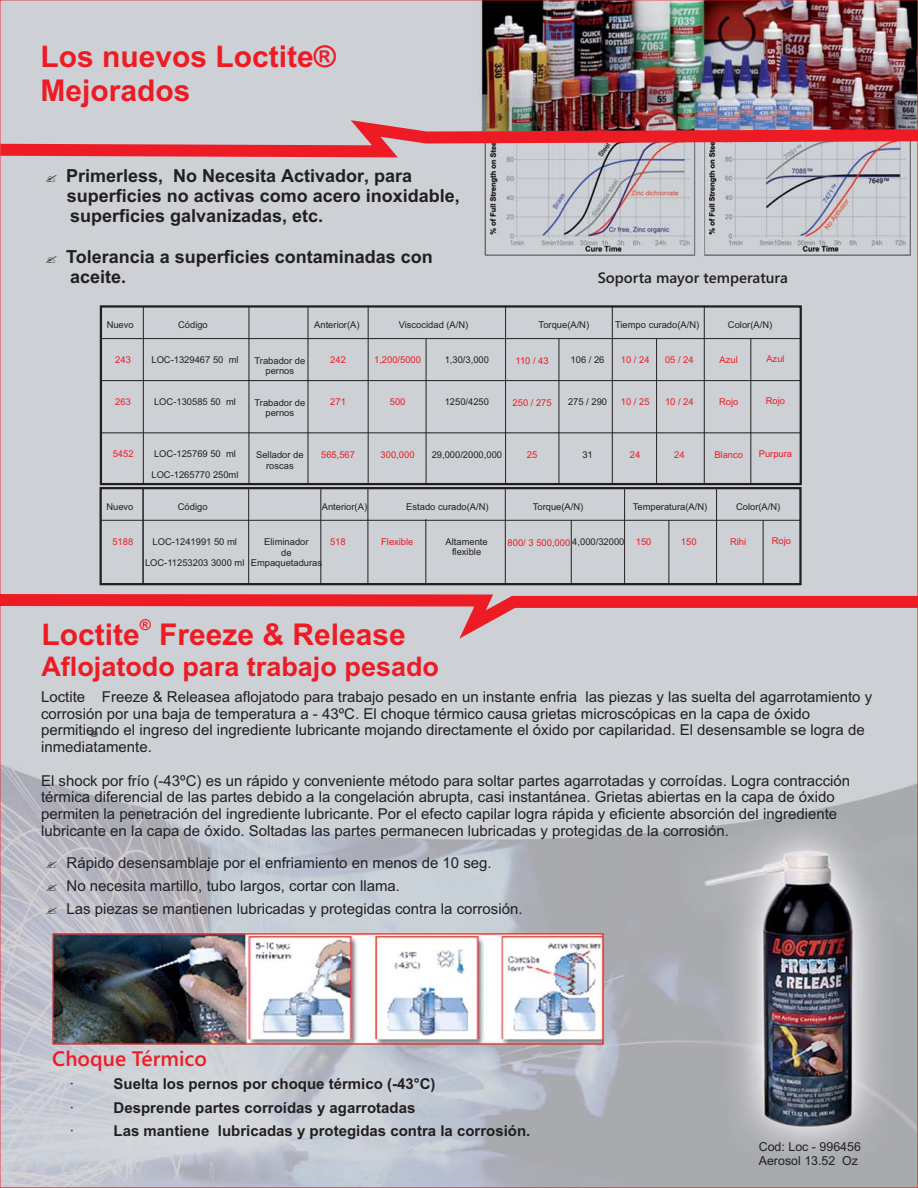
<style>
.page{position:relative;width:918px;height:1188px;background:#fff}
.page>*{position:absolute;margin:0;border:0;box-sizing:border-box;transform-origin:0 0}
.t1{font:700 30px/33.5px "Arial";color:#ed1c24}
.t2{font:700 27px "Arial";color:#ed1c24}
.t3{font:600 21px "Segoe UI";color:#ed1c24}
.t4{font:700 18px/20.1px "Arial";color:#231f20}
.t5{font:15px/16.8px "Arial";color:#231f20}
.t6{font:700 15px "Arial";color:#231f20}
.t7{font:600 15px "Segoe UI";color:#231f20}
.t8{font:700 15px "Arial";color:#ed1c24}
.t9{font:12.45px/14px "Arial";color:#231f20}
.t10{font:9.45px/10.5px "Arial";color:#231f20;text-align:center}
.t11{font:9.45px "Arial";color:#ed1c24}
.t12{font:700 8.25px "Arial";color:#231f20;scale:1.14 1}
.s1{color:#231f20}
</style>
<div class="page">
<img style="left:2px;top:2px;width:914px;height:1184px">
<img style="left:0;top:112px;width:918px;height:51px">
<div style="left:100px;top:305px;width:702px;height:180px;border:2px solid #231f20"></div>
<hr style="left:101px;top:338px;width:700px;height:1px;background:#231f20">
<hr style="left:101px;top:380px;width:700px;height:1px;background:#231f20">
<hr style="left:101px;top:432px;width:700px;height:1px;background:#231f20">
<hr style="left:143px;top:307px;width:1px;height:177px;background:#231f20">
<hr style="left:308px;top:307px;width:1px;height:177px;background:#231f20">
<hr style="left:249px;top:306px;width:1px;height:178px;background:#231f20">
<hr style="left:368px;top:306px;width:1px;height:177px;background:#231f20">
<hr style="left:426px;top:338px;width:1px;height:146px;background:#231f20">
<hr style="left:505px;top:306px;width:1px;height:178px;background:#231f20">
<hr style="left:559px;top:338px;width:1px;height:146px;background:#231f20">
<hr style="left:612px;top:306px;width:1px;height:178px;background:#231f20">
<hr style="left:656px;top:338px;width:1px;height:146px;background:#231f20">
<hr style="left:704px;top:306px;width:1px;height:178px;background:#231f20">
<hr style="left:750px;top:339px;width:1px;height:145px;background:#231f20">
<div style="left:100px;top:487px;width:702px;height:98px;border:2px solid #231f20"></div>
<hr style="left:101px;top:520px;width:700px;height:1px;background:#231f20">
<hr style="left:142px;top:488px;width:2px;height:97px;background:#231f20">
<hr style="left:320px;top:488px;width:1px;height:97px;background:#231f20">
<hr style="left:248px;top:488px;width:1px;height:97px;background:#231f20">
<hr style="left:367px;top:487px;width:1px;height:97px;background:#231f20">
<hr style="left:425px;top:519px;width:1px;height:66px;background:#231f20">
<hr style="left:505px;top:487px;width:1px;height:98px;background:#231f20">
<hr style="left:571px;top:520px;width:1px;height:64px;background:#231f20">
<hr style="left:624px;top:487px;width:1px;height:98px;background:#231f20">
<hr style="left:668px;top:520px;width:1px;height:65px;background:#231f20">
<hr style="left:716px;top:487px;width:1px;height:98px;background:#231f20">
<hr style="left:763px;top:520px;width:1px;height:65px;background:#231f20">
<svg style="left:0;top:588px;width:918px;height:65px;background:#d3acb2"></svg>
<svg style="left:46px;top:175px;width:11px;height:7px"></svg>
<svg style="left:46px;top:256px;width:11px;height:7px"></svg>
<svg style="left:46px;top:861px;width:11px;height:7px"></svg>
<svg style="left:46px;top:884px;width:11px;height:7px"></svg>
<svg style="left:46px;top:907px;width:11px;height:7px"></svg>
<h1 class="t1" style="left:40px;top:43px;width:297px">Los nuevos Loctite®<br>Mejorados</h1>
<p class="t4" style="left:66px;top:168px;width:348px">Primerless, No Necesita Activador, para</p>
<p class="t4" style="left:67px;top:188px;width:395px">superficies no activas como acero inoxidable, superficies galvanizadas, etc.</p>
<p class="t4" style="left:66px;top:248px;width:368px">Tolerancia a superficies contaminadas con aceite.</p>
<p class="t7" style="left:598px;top:269px;width:192px">Soporta mayor temperatura</p>
<p class="t10" style="left:107px;top:321px;width:29px">Nuevo</p>
<p class="t10" style="left:178px;top:321px;width:31px">Código</p>
<p class="t10" style="left:314px;top:321px;width:47px">Anterior(A)</p>
<p class="t10" style="left:399px;top:321px;width:71px">Viscocidad (A/N)</p>
<p class="t10" style="left:539px;top:321px;width:52px">Torque(A/N)</p>
<p class="t10" style="left:615px;top:321px;width:86px">Tiempo curado(A/N)</p>
<p class="t10" style="left:728px;top:321px;width:46px">Color(A/N)</p>
<p class="t11" style="left:115px;top:356px;width:17px">243</p>
<p class="t11" style="left:115px;top:398px;width:17px">263</p>
<p class="t11" style="left:766px;top:356px;width:20px">Azul</p>
<p class="t11" style="left:766px;top:398px;width:21px">Rojo</p>
<p class="t10" style="left:151px;top:355px;width:89px">LOC-1329467 50 ml</p>
<p class="t10" style="left:154px;top:397px;width:83px">LOC-130585 50 ml</p>
<p class="t11" style="left:374px;top:356px;width:48px">1,200/5000</p>
<p class="t11" style="left:390px;top:398px;width:17px">500</p>
<p class="t10" style="left:445px;top:356px;width:46px">1,30/3,000</p>
<p class="t10" style="left:445px;top:398px;width:46px">1250/4250</p>
<p class="t10" style="left:571px;top:356px;width:35px">106 / 26</p>
<p class="t10" style="left:568px;top:398px;width:41px">275 / 290</p>
<p class="t11" style="left:621px;top:356px;width:30px">10 / 24</p>
<p class="t11" style="left:621px;top:398px;width:30px">10 / 25</p>
<p class="t11" style="left:665px;top:356px;width:30px">05 / 24</p>
<p class="t11" style="left:665px;top:398px;width:30px">10 / 24</p>
<p class="t11" style="left:330px;top:356px;width:17px">242</p>
<p class="t11" style="left:330px;top:398px;width:17px">271</p>
<p class="t11" style="left:720px;top:356px;width:20px">Azul</p>
<p class="t11" style="left:719px;top:398px;width:21px">Rojo</p>
<p class="t10" style="left:255px;top:356px;width:52px">Trabador de pernos</p>
<p class="t10" style="left:255px;top:398px;width:52px">Trabador de pernos</p>
<p class="t10" style="left:256px;top:450px;width:49px">Sellador de roscas</p>
<p class="t11" style="left:516px;top:357px;width:35px">110 / 43</p>
<p class="t11" style="left:513px;top:399px;width:41px">250 / 275</p>
<p class="t11" style="left:759px;top:450px;width:35px">Purpura</p>
<p class="t10" style="left:154px;top:450px;width:83px">LOC-125769 50 ml</p>
<p class="t10" style="left:151px;top:471px;width:89px">LOC-1265770 250ml</p>
<p class="t11" style="left:113px;top:451px;width:22px">5452</p>
<p class="t10" style="left:432px;top:450px;width:72px">29,000/2000,000</p>
<p class="t11" style="left:321px;top:451px;width:35px">565,567</p>
<p class="t11" style="left:381px;top:451px;width:35px">300,000</p>
<p class="t10" style="left:582px;top:450px;width:12px">31</p>
<p class="t11" style="left:630px;top:451px;width:12px">24</p>
<p class="t11" style="left:674px;top:451px;width:12px">24</p>
<p class="t11" style="left:714px;top:451px;width:30px">Blanco</p>
<p class="t11" style="left:527px;top:452px;width:12px">25</p>
<p class="t10" style="left:106px;top:503px;width:29px">Nuevo</p>
<p class="t10" style="left:178px;top:503px;width:31px">Código</p>
<p class="t10" style="left:322px;top:503px;width:47px">Anterior(A)</p>
<p class="t10" style="left:406px;top:503px;width:84px">Estado curado(A/N)</p>
<p class="t10" style="left:533px;top:503px;width:52px">Torque(A/N)</p>
<p class="t10" style="left:633px;top:503px;width:76px">Temperatura(A/N)</p>
<p class="t10" style="left:736px;top:503px;width:46px">Color(A/N)</p>
<p class="t11" style="left:112px;top:538px;width:22px">5188</p>
<p class="t10" style="left:153px;top:537px;width:86px">LOC-1241991 50 ml</p>
<p class="t10" style="left:145px;top:558px;width:101px">LOC-11253203 3000 ml</p>
<p class="t10" style="left:251px;top:538px;width:73px">Eliminador<br>de<br>Empaquetaduras</p>
<p class="t11" style="left:330px;top:538px;width:17px">518</p>
<p class="t11" style="left:381px;top:538px;width:34px">Flexible</p>
<p class="t10" style="left:446px;top:537px;width:44px">Altamente flexible</p>
<p class="t11" style="left:508px;top:539px;width:145px">800/ 3 500,000 <span class="s1">4,000/32000</span> 150</p>
<p class="t11" style="left:681px;top:538px;width:17px">150</p>
<p class="t11" style="left:730px;top:538px;width:18px">Rihi</p>
<p class="t11" style="left:772px;top:537px;width:21px">Rojo</p>
<p class="t8" style="left:140px;top:620px;width:13px">®</p>
<h1 class="t1" style="left:41px;top:621px;width:366px">Loctite Freeze &amp; Release</h1>
<h2 class="t2" style="left:41px;top:657px;width:399px">Aflojatodo para trabajo pesado</h2>
<p class="t5" style="left:41px;top:690px;width:833px">Loctite Freeze &amp; Releasea aflojatodo para trabajo pesado en un instante enfria las piezas y las suelta del agarrotamiento y corrosión por una baja de temperatura a - 43ºC. El choque térmico causa grietas microscópicas en la capa de óxido permitiendo el ingreso del ingrediente lubricante mojando directamente el óxido por capilaridad. El desensamble se logra de inmediatamente.</p>
<p class="t5" style="left:41px;top:773px;width:811px">El shock por frío (-43ºC) es un rápido y conveniente método para soltar partes agarrotadas y corroídas. Logra contracción térmica diferencial de las partes debido a la congelación abrupta, casi instantánea. Grietas abiertas en la capa de óxido permiten la penetración del ingrediente lubricante. Por el efecto capilar logra rápida y eficiente absorción del ingrediente lubricante en la capa de óxido. Soltadas las partes permanecen lubricadas y protegidas de la corrosión.</p>
<p class="t12" style="left:91px;top:732px;width:8px">®</p>
<p class="t5" style="left:67px;top:853px;width:458px;line-height:23.1px">Rápido desensamblaje por el enfriamiento en menos de 10 seg.<br>No necesita martillo, tubo largos, cortar con llama.<br>Las piezas se mantienen lubricadas y protegidas contra la corrosión.</p>
<h3 class="t3" style="left:52px;top:1047px;width:156px">Choque Térmico</h3>
<p class="t5" style="left:70px;top:1077px;width:6px">·</p>
<p class="t6" style="left:114px;top:1078px;width:323px">Suelta los pernos por choque térmico (-43°C)</p>
<p class="t5" style="left:70px;top:1100px;width:6px">·</p>
<p class="t6" style="left:114px;top:1102px;width:303px">Desprende partes corroídas y agarrotadas</p>
<p class="t5" style="left:70px;top:1124px;width:6px">·</p>
<p class="t6" style="left:114px;top:1125px;width:418px">Las mantiene lubricadas y protegidas contra la corrosión.</p>
<p class="t9" style="left:759px;top:1141px;width:104px">Cod: Loc - 996456<br>Aerosol 13.52 Oz</p>
</div>
